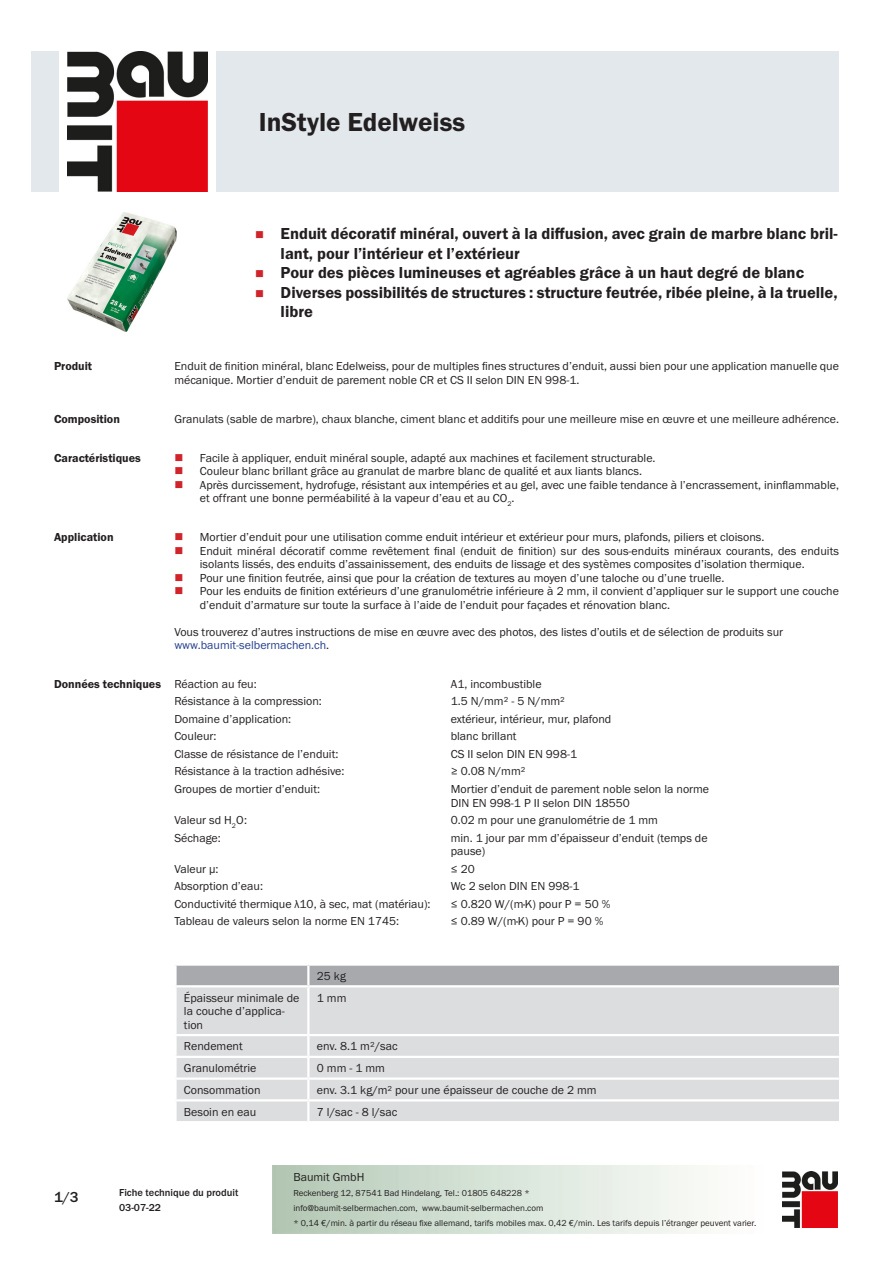
<style>
.page{position:relative;width:893px;height:1263px;background:#fff}
.page>*{position:absolute;margin:0;border:0;box-sizing:border-box;transform-origin:0 0}
.PDS_Produktname{font:27px "BM Franklin Gothic URW Dem";color:#231f20}
.t1{font:16.5px/19.5px "BM Franklin Gothic URW Dem";color:#231f20}
.t2{font:500 15px "BM Franklin Gothic URW";color:#231f20}
.PDS_Standard{font:12px/13.5px "BM Franklin Gothic URW Boo";color:#231f20}
.PDS_Standard_linksbü{font:12px/13.5px "BM Franklin Gothic URW Boo";color:#231f20}
.PDS_Header{font:12px "BM Franklin Gothic URW Dem";color:#231f20}
.PDS_Standard-2{font:12px "BM Franklin Gothic URW Boo";color:#253f8e}
.t3{font:500 10.5px/15px "BM Franklin Gothic URW";color:#231f20}
.t4{font:9px/15px "BM Franklin Gothic URW Boo";color:#231f20}
.s1{color:#231f20}
</style>
<div class="page">
<img style="left:782px;top:1171px;width:56px;height:56px">
<div style="left:32px;top:51px;width:27px;height:140px;background:#e2e8eb"></div>
<img style="left:68px;top:51px;width:139px;height:140px">
<div style="left:216px;top:51px;width:623px;height:140px;background:#e2e8eb"></div>
<img style="left:68px;top:213px;width:109px;height:119px">
<div style="left:177px;top:987px;width:662px;height:134px;background:#dcdddf"></div>
<div style="left:175px;top:965px;width:665px;height:20px;background:#a8a9ad"></div>
<hr style="left:307px;top:987px;width:2px;height:47px;background:#fff">
<hr style="left:174px;top:1034px;width:134px;height:2px;background:#fff">
<hr style="left:308px;top:1034px;width:533px;height:2px;background:#fff">
<hr style="left:307px;top:1036px;width:2px;height:20px;background:#fff">
<hr style="left:174px;top:1056px;width:134px;height:2px;background:#fff">
<hr style="left:308px;top:1056px;width:533px;height:2px;background:#fff">
<hr style="left:174px;top:1077px;width:134px;height:3px;background:#fff">
<hr style="left:308px;top:1077px;width:533px;height:3px;background:#fff">
<svg style="left:307px;top:1058px;width:2px;height:41px"></svg>
<hr style="left:174px;top:1099px;width:134px;height:2px;background:#fff">
<hr style="left:308px;top:1099px;width:533px;height:2px;background:#fff">
<hr style="left:307px;top:1101px;width:2px;height:20px;background:#fff">
<p class="PDS_Produktname" style="left:259px;top:106px;width:208px">InStyle Edelweiss</p>
<p class="t1" style="left:281px;top:224px;width:559px">Enduit décoratif minéral, ouvert à la diffusion, avec grain de marbre blanc bril&shy;lant, pour l’intérieur et l’extérieur</p>
<p class="t1" style="left:281px;top:263px;width:525px">Pour des pièces lumineuses et agréables grâce à un haut degré de blanc</p>
<p class="t1" style="left:281px;top:283px;width:558px">Diverses possibilités de structures : structure feutrée, ribée pleine, à la truelle, libre</p>
<p class="PDS_Header" style="left:54px;top:359px;width:40px">Produit</p>
<p class="PDS_Standard" style="left:174px;top:360px;width:666px">Enduit de finition minéral, blanc Edelweiss, pour de multiples fines structures d’enduit, aussi bien pour une application manuelle que mécanique. Mortier d’enduit de parement noble CR et CS II selon DIN EN 998-1.</p>
<p class="PDS_Header" style="left:54px;top:411px;width:67px">Composition</p>
<p class="PDS_Standard" style="left:174px;top:412px;width:666px">Granulats (sable de marbre), chaux blanche, ciment blanc et additifs pour une meilleure mise en œuvre et une meilleure adhérence.</p>
<p class="PDS_Header" style="left:54px;top:450px;width:88px">Caractéristiques</p>
<p class="PDS_Standard" style="left:200px;top:451px;width:457px">Facile à appliquer, enduit minéral souple, adapté aux machines et facilement structurable.</p>
<p class="PDS_Standard" style="left:200px;top:465px;width:444px">Couleur blanc brillant grâce au granulat de marbre blanc de qualité et aux liants blancs.</p>
<p class="PDS_Standard" style="left:200px;top:478px;width:641px">Après durcissement, hydrofuge, résistant aux intempéries et au gel, avec une faible tendance à l’encrassement, ininflammable, et offrant une bonne perméabilité à la vapeur d’eau et au CO<sub>2</sub>.</p>
<p class="PDS_Header" style="left:54px;top:530px;width:61px">Application</p>
<p class="PDS_Standard" style="left:200px;top:530px;width:566px">Mortier d’enduit pour une utilisation comme enduit intérieur et extérieur pour murs, plafonds, piliers et cloisons.</p>
<p class="PDS_Standard" style="left:200px;top:544px;width:641px">Enduit minéral décoratif comme revêtement final (enduit de finition) sur des sous-enduits minéraux courants, des enduits isolants lissés, des enduits d’assainissement, des enduits de lissage et des systèmes composites d’isolation thermique.</p>
<p class="PDS_Standard" style="left:200px;top:571px;width:526px">Pour une finition feutrée, ainsi que pour la création de textures au moyen d’une taloche ou d’une truelle.</p>
<p class="PDS_Standard" style="left:200px;top:584px;width:641px">Pour les enduits de finition extérieurs d’une granulométrie inférieure à 2 mm, il convient d’appliquer sur le support une couche d’enduit d’armature sur toute la surface à l’aide de l’enduit pour façades et rénovation blanc.</p>
<p class="PDS_Standard" style="left:174px;top:625px;width:610px">Vous trouverez d’autres instructions de mise en œuvre avec des photos, des listes d’outils et de sélection de produits sur</p>
<p class="PDS_Standard-2" style="left:174px;top:638px;width:156px">www.baumit-selbermachen.ch<span class="s1">.</span></p>
<p class="PDS_Header" style="left:54px;top:676px;width:109px">Données techniques</p>
<p class="PDS_Standard_linksbü" style="left:174px;top:677px;width:84px">Réaction au feu:</p>
<p class="PDS_Standard_linksbü" style="left:451px;top:677px;width:92px">A1, incombustible</p>
<p class="PDS_Standard_linksbü" style="left:174px;top:695px;width:149px">Résistance à la compression:</p>
<p class="PDS_Standard_linksbü" style="left:451px;top:695px;width:116px">1.5 N/mm² - 5 N/mm²</p>
<p class="PDS_Standard_linksbü" style="left:174px;top:712px;width:118px">Domaine d’application:</p>
<p class="PDS_Standard_linksbü" style="left:451px;top:712px;width:162px">extérieur, intérieur, mur, plafond</p>
<p class="PDS_Standard_linksbü" style="left:174px;top:730px;width:44px">Couleur:</p>
<p class="PDS_Standard_linksbü" style="left:451px;top:730px;width:67px">blanc brillant</p>
<p class="PDS_Standard_linksbü" style="left:174px;top:747px;width:166px">Classe de résistance de l’enduit:</p>
<p class="PDS_Standard_linksbü" style="left:451px;top:747px;width:128px">CS II selon DIN EN 998-1</p>
<p class="PDS_Standard_linksbü" style="left:174px;top:765px;width:172px">Résistance à la traction adhésive:</p>
<p class="PDS_Standard_linksbü" style="left:451px;top:765px;width:76px">≥ 0.08 N/mm²</p>
<p class="PDS_Standard_linksbü" style="left:174px;top:782px;width:147px">Groupes de mortier d’enduit:</p>
<p class="PDS_Standard_linksbü" style="left:451px;top:782px;width:260px">Mortier d’enduit de parement noble selon la norme<br>DIN EN 998-1 P II selon DIN 18550</p>
<p class="PDS_Standard_linksbü" style="left:174px;top:813px;width:74px">Valeur sd H<sub>2</sub>O:</p>
<p class="PDS_Standard_linksbü" style="left:451px;top:813px;width:209px">0.02 m pour une granulométrie de 1 mm</p>
<p class="PDS_Standard_linksbü" style="left:174px;top:831px;width:48px">Séchage:</p>
<p class="PDS_Standard_linksbü" style="left:451px;top:831px;width:258px">min. 1 jour par mm d’épaisseur d’enduit (temps de pause)</p>
<p class="PDS_Standard_linksbü" style="left:174px;top:862px;width:46px">Valeur μ:</p>
<p class="PDS_Standard_linksbü" style="left:451px;top:862px;width:26px">≤ 20</p>
<p class="PDS_Standard_linksbü" style="left:174px;top:879px;width:90px">Absorption d’eau:</p>
<p class="PDS_Standard_linksbü" style="left:451px;top:879px;width:130px">Wc 2 selon DIN EN 998-1</p>
<p class="PDS_Standard_linksbü" style="left:174px;top:897px;width:258px">Conductivité thermique λ10, à sec, mat (matériau):</p>
<p class="PDS_Standard_linksbü" style="left:451px;top:897px;width:161px">≤ 0.820 W/(m·K) pour P = 50 %</p>
<p class="PDS_Standard_linksbü" style="left:174px;top:914px;width:226px">Tableau de valeurs selon la norme EN 1745:</p>
<p class="PDS_Standard_linksbü" style="left:451px;top:914px;width:154px">≤ 0.89 W/(m·K) pour P = 90 %</p>
<p class="PDS_Standard_linksbü" style="left:317px;top:969px;width:31px">25 kg</p>
<p class="PDS_Standard_linksbü" style="left:184px;top:991px;width:117px">Épaisseur minimale de la couche d’applica&shy;tion</p>
<p class="PDS_Standard_linksbü" style="left:317px;top:991px;width:31px">1 mm</p>
<p class="PDS_Standard_linksbü" style="left:184px;top:1040px;width:60px">Rendement</p>
<p class="PDS_Standard_linksbü" style="left:317px;top:1040px;width:82px">env. 8.1 m²/sac</p>
<p class="PDS_Standard_linksbü" style="left:184px;top:1062px;width:74px">Granulométrie</p>
<p class="PDS_Standard_linksbü" style="left:317px;top:1062px;width:70px">0 mm - 1 mm</p>
<p class="PDS_Standard_linksbü" style="left:184px;top:1083px;width:78px">Consommation</p>
<p class="PDS_Standard_linksbü" style="left:317px;top:1083px;width:281px">env. 3.1 kg/m² pour une épaisseur de couche de 2 mm</p>
<p class="PDS_Standard_linksbü" style="left:184px;top:1105px;width:74px">Besoin en eau</p>
<p class="PDS_Standard_linksbü" style="left:317px;top:1105px;width:82px">7 l/sac - 8 l/sac</p>
<p class="t2" style="left:54px;top:1188px;width:26px">1/3</p>
<p class="t3" style="left:119px;top:1185px;width:121px">Fiche technique du produit<br>03-07-22</p>
<p class="PDS_Standard" style="left:293px;top:1170px;width:73px">Baumit GmbH</p>
<p class="t4" style="left:293px;top:1186px;width:464px">Reckenberg 12, 87541 Bad Hindelang, Tel.: 01805 648228 *<br>info@baumit-selbermachen.com, www.baumit-selbermachen.com<br>* 0,14 €/min. à partir du réseau fixe allemand, tarifs mobiles max. 0,42 €/min. Les tarifs depuis l’étranger peuvent varier.</p>
</div>
